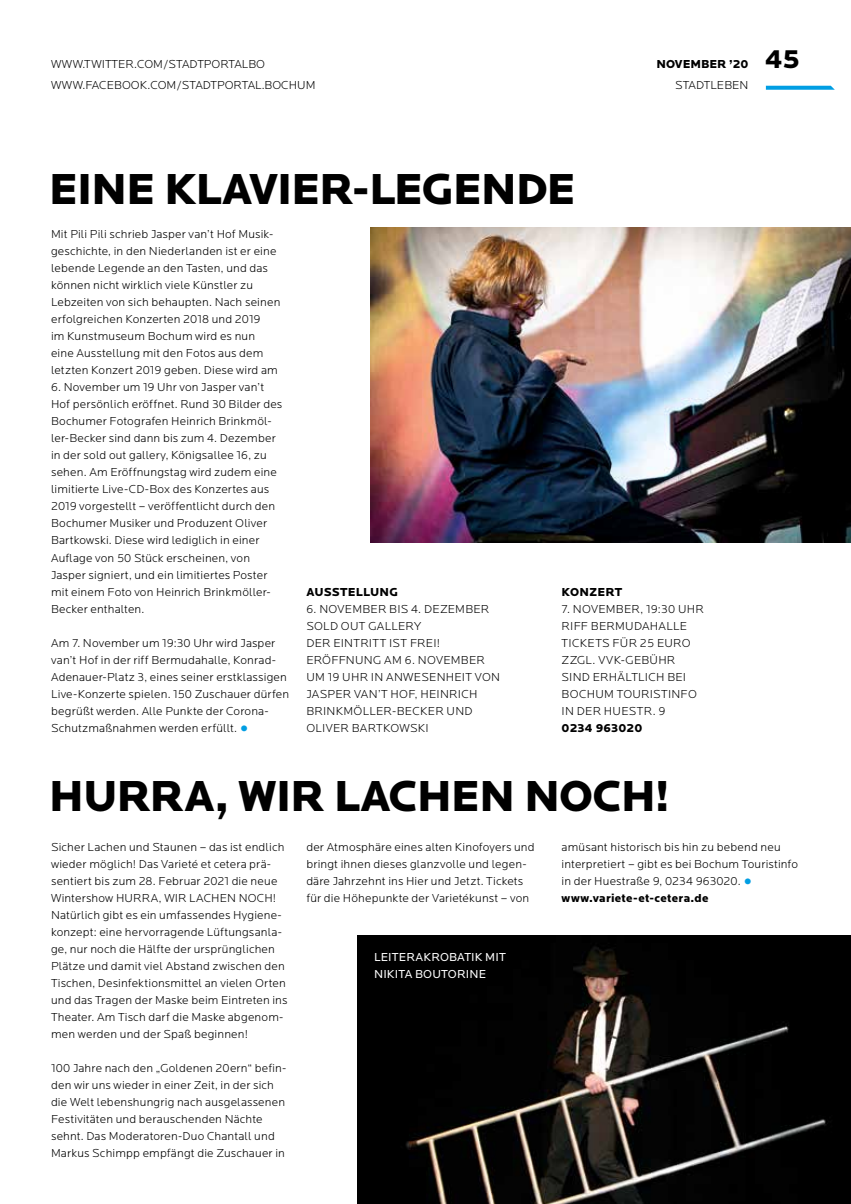
<style>
.page{position:relative;width:851px;height:1204px;background:#fff}
.page>*{position:absolute;margin:0;border:0;box-sizing:border-box;transform-origin:0 0}
.t1{font:900 45px "Locator";letter-spacing:-.025em;color:#000}
.t2{font:900 27px "Locator";color:#000}
.t3{font:300 27px "Locator";color:#009ee3}
.t4{font:300 12px/17px "Locator";letter-spacing:.015em;color:#000}
.t5{font:900 12px "Locator";letter-spacing:.015em;color:#000}
.t6{font:12px/17px "Locator";letter-spacing:.01em;color:#fff}
</style>
<div class="page">
<svg style="left:765px;top:86px;width:69px;height:4px"></svg>
<img style="left:370px;top:227px;width:480px;height:315px">
<img style="left:357px;top:935px;width:493px;height:268px">
<div style="left:375px;top:953px;width:132px;height:26px;background:#000"></div>
<p class="t4" style="left:51px;top:53px;width:266px;line-height:21.8px">WWW.TWITTER.COM/STADTPORTALBO<br>WWW.FACEBOOK.COM/STADTPORTAL.BOCHUM</p>
<h1 class="t1" style="left:49px;top:162px;width:528px">EINE KLAVIER-LEGENDE</h1>
<p class="t5" style="left:656px;top:57px;width:93px">NOVEMBER ’20</p>
<h2 class="t2" style="left:765px;top:43px;width:36px">45</h2>
<p class="t4" style="left:675px;top:77px;width:75px">STADTLEBEN</p>
<p class="t4" style="left:51px;top:226px;width:231px">Mit Pili Pili schrieb Jasper van’t Hof Musik&shy;geschichte, in den Niederlanden ist er eine lebende Legende an den Tasten, und das können nicht wirklich viele Künstler zu Lebzeiten von sich behaupten. Nach seinen erfolgreichen Konzerten 2018 und 2019<br>im Kunstmuseum Bochum wird es nun eine Ausstellung mit den Fotos aus dem letzten Konzert 2019 geben. Diese wird am</p>
<p class="t4" style="left:51px;top:379px;width:233px">6. November um 19 Uhr von Jasper van’t Hof persönlich eröffnet. Rund 30 Bilder des Bochumer Fotografen Heinrich Brinkmöl&shy;ler-Becker sind dann bis zum 4. Dezember in der sold out gallery, Königsallee 16, zu sehen. Am Eröffnungstag wird zudem eine limitierte Live-CD-Box des Konzertes aus 2019 vorgestellt – veröffentlicht durch den Bochumer Musiker und Produzent Oliver Bartkowski. Diese wird lediglich in einer Auflage von 50 Stück erscheinen, von Jasper signiert, und ein limitiertes Poster mit einem Foto von Heinrich Brinkmöller-Becker enthalten.</p>
<p class="t4" style="left:51px;top:634px;width:240px">Am 7. November um 19:30 Uhr wird Jasper van’t Hof in der riff Bermudahalle, Konrad-Adenauer-Platz 3, eines seiner erstklassigen Live-Konzerte spielen. 150 Zuschauer dürfen begrüßt werden. Alle Punkte der Corona-Schutzmaßnahmen werden erfüllt.</p>
<h2 class="t3" style="left:240px;top:714px;width:10px">•</h2>
<p class="t5" style="left:306px;top:584px;width:93px">AUSSTELLUNG</p>
<p class="t4" style="left:306px;top:600px;width:195px">6. NOVEMBER BIS 4. DEZEMBER<br>SOLD OUT GALLERY<br>DER EINTRITT IST FREI!<br>ERÖFFNUNG AM 6. NOVEMBER<br>UM 19 UHR IN ANWESENHEIT VON<br>JASPER VAN’T HOF, HEINRICH<br>BRINKMÖLLER-BECKER UND<br>OLIVER BARTKOWSKI</p>
<p class="t5" style="left:561px;top:584px;width:62px">KONZERT</p>
<p class="t4" style="left:561px;top:600px;width:144px">7. NOVEMBER, 19:30 UHR<br>RIFF BERMUDAHALLE<br>TICKETS FÜR 25 EURO<br>ZZGL. VVK-GEBÜHR<br>SIND ERHÄLTLICH BEI<br>BOCHUM TOURISTINFO<br>IN DER HUESTR. 9</p>
<p class="t5" style="left:561px;top:720px;width:82px">0234 963020</p>
<h1 class="t1" style="left:49px;top:769px;width:622px">HURRA, WIR LACHEN NOCH!</h1>
<p class="t4" style="left:51px;top:838px;width:238px">Sicher Lachen und Staunen – das ist endlich wieder möglich! Das Varieté et cetera prä&shy;sentiert bis zum 28. Februar 2021 die neue Wintershow HURRA, WIR LACHEN NOCH!<br>Natürlich gibt es ein umfassendes Hygiene&shy;konzept: eine hervorragende Lüftungsanla&shy;ge, nur noch die Hälfte der ursprünglichen Plätze und damit viel Abstand zwischen den Tischen, Desinfektionsmittel an vielen Orten und das Tragen der Maske beim Eintreten ins Theater. Am Tisch darf die Maske abgenom&shy;men werden und der Spaß beginnen!</p>
<p class="t4" style="left:51px;top:1059px;width:237px">100 Jahre nach den „Goldenen 20ern“ befin&shy;den wir uns wieder in einer Zeit, in der sich die Welt lebenshungrig nach ausgelassenen Festivitäten und berauschenden Nächte sehnt. Das Moderatoren-Duo Chantall und Markus Schimpp empfängt die Zuschauer in</p>
<p class="t4" style="left:306px;top:838px;width:230px">der Atmosphäre eines alten Kinofoyers und bringt ihnen dieses glanzvolle und legen&shy;däre Jahrzehnt ins Hier und Jetzt. Tickets für die Höhepunkte der Varietékunst – von</p>
<p class="t4" style="left:561px;top:838px;width:238px">amüsant historisch bis hin zu bebend neu interpretiert – gibt es bei Bochum Touristinfo in der Huestraße 9, 0234 963020.</p>
<h2 class="t3" style="left:743px;top:867px;width:10px">•</h2>
<p class="t5" style="left:561px;top:890px;width:148px">www.variete-et-cetera.de</p>
<p class="t6" style="left:374px;top:949px;width:133px">LEITERAKROBATIK MIT<br>NIKITA BOUTORINE</p>
</div>
